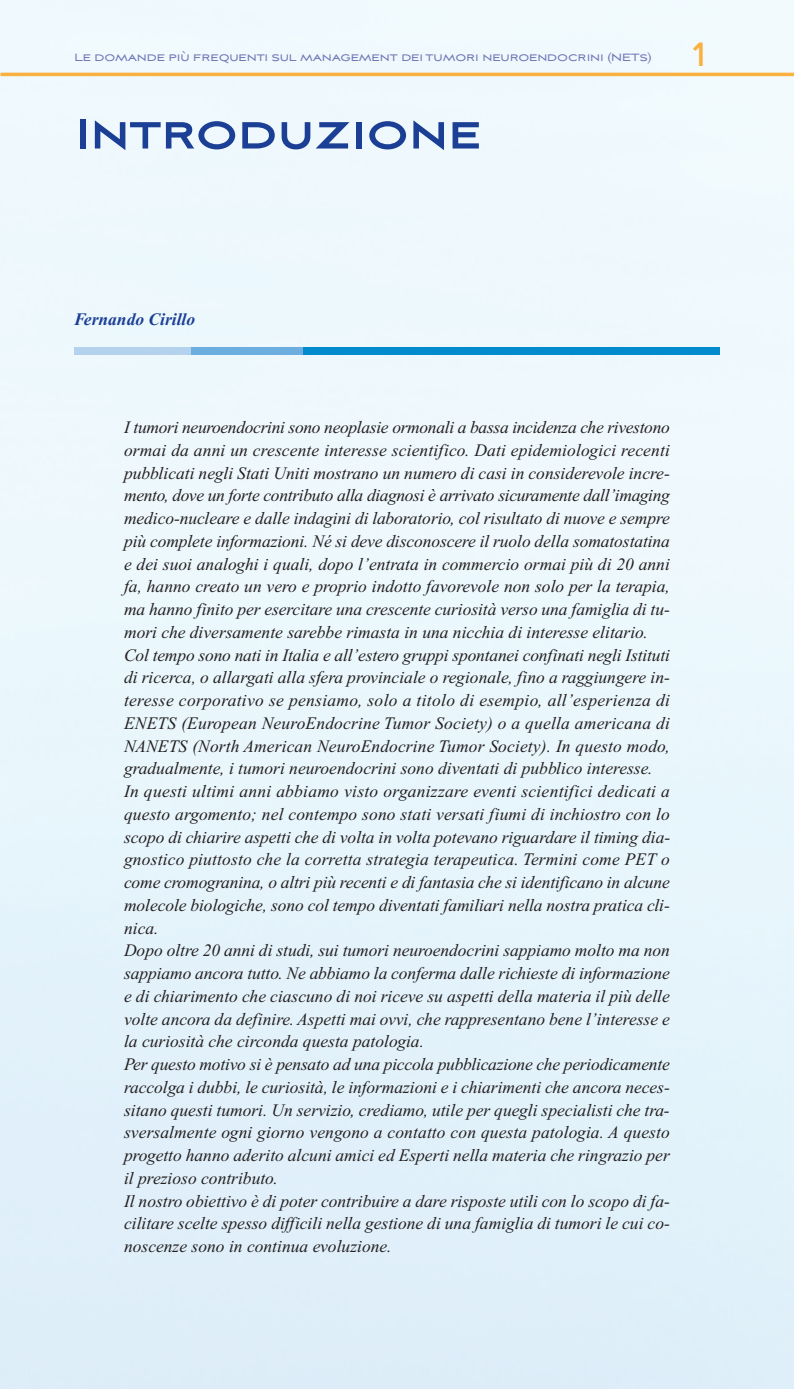
<style>
.page{position:relative;width:794px;height:1389px;background:#fff}
.page>*{position:absolute;margin:0;border:0;box-sizing:border-box;transform-origin:0 0}
.t1{font:700 52.5px "Aviano Sans";letter-spacing:-.01em;color:#1b3f94}
.t2{font:42px "Aviano Sans";color:#fbb03f}
.t3{font:italic 17.5px/22.8px "Times New Roman";color:#231f20}
.t4{font:italic 700 17.5px "Times New Roman";color:#1b3f94}
.t5{font:13.12px "Aviano Sans";letter-spacing:-.01em;color:#6f76b5}
</style>
<div class="page">
<img style="left:0;top:0;width:794px;height:1389px">
<hr style="left:1px;top:73px;width:793px;height:3px;background:#fbb03f">
<div style="left:74px;top:347px;width:117px;height:8px;background:#b4d1ed"></div>
<div style="left:191px;top:347px;width:112px;height:8px;background:#6baedf"></div>
<div style="left:303px;top:347px;width:416px;height:8px;background:#008bcf"></div>
<p class="t5" style="left:74px;top:49px;width:578px">Le domande più frequenti sul management dei tumori neuroendocrini (NETs)</p>
<h2 class="t2" style="left:690px;top:27px;width:20px">1</h2>
<h1 class="t1" style="left:74px;top:100px;width:409px">Introduzione</h1>
<p class="t4" style="left:74px;top:313px;width:122px">Fernando Cirillo</p>
<p class="t3" style="left:124px;top:417px;width:547px">I tumori neuroendocrini sono neoplasie ormonali a bassa incidenza che rivestono ormai da anni un crescente interesse scientifico. Dati epidemiologici recenti pubblicati negli Stati Uniti mostrano un numero di casi in considerevole incre&shy;mento, dove un forte contributo alla diagnosi è arrivato sicuramente dall’imaging medico-nucleare e dalle indagini di laboratorio, col risultato di nuove e sempre più complete informazioni. Né si deve disconoscere il ruolo della somatostatina e dei suoi analoghi i quali, dopo l’entrata in commercio ormai più di 20 anni fa, hanno creato un vero e proprio indotto favorevole non solo per la terapia, ma hanno finito per esercitare una crescente curiosità verso una famiglia di tu&shy;mori che diversamente sarebbe rimasta in una nicchia di interesse elitario.<br>Col tempo sono nati in Italia e all’estero gruppi spontanei confinati negli Istituti di ricerca, o allargati alla sfera provinciale o regionale, fino a raggiungere in&shy;teresse corporativo se pensiamo, solo a titolo di esempio, all’esperienza di ENETS (European NeuroEndocrine Tumor Society) o a quella americana di NANETS (North American NeuroEndocrine Tumor Society). In questo modo, gradualmente, i tumori neuroendocrini sono diventati di pubblico interesse.<br>In questi ultimi anni abbiamo visto organizzare eventi scientifici dedicati a questo argomento; nel contempo sono stati versati fiumi di inchiostro con lo scopo di chiarire aspetti che di volta in volta potevano riguardare il timing dia&shy;gnostico piuttosto che la corretta strategia terapeutica. Termini come PET o come cromogranina, o altri più recenti e di fantasia che si identificano in alcune molecole biologiche, sono col tempo diventati familiari nella nostra pratica cli&shy;nica.<br>Dopo oltre 20 anni di studi, sui tumori neuroendocrini sappiamo molto ma non sappiamo ancora tutto. Ne abbiamo la conferma dalle richieste di informazione e di chiarimento che ciascuno di noi riceve su aspetti della materia il più delle volte ancora da definire. Aspetti mai ovvi, che rappresentano bene l’interesse e la curiosità che circonda questa patologia.<br>Per questo motivo si è pensato ad una piccola pubblicazione che periodicamente raccolga i dubbi, le curiosità, le informazioni e i chiarimenti che ancora neces&shy;sitano questi tumori. Un servizio, crediamo, utile per quegli specialisti che tra&shy;sversalmente ogni giorno vengono a contatto con questa patologia. A questo progetto hanno aderito alcuni amici ed Esperti nella materia che ringrazio per il prezioso contributo.<br>Il nostro obiettivo è di poter contribuire a dare risposte utili con lo scopo di fa&shy;cilitare scelte spesso difficili nella gestione di una famiglia di tumori le cui co&shy;noscenze sono in continua evoluzione.</p>
</div>
